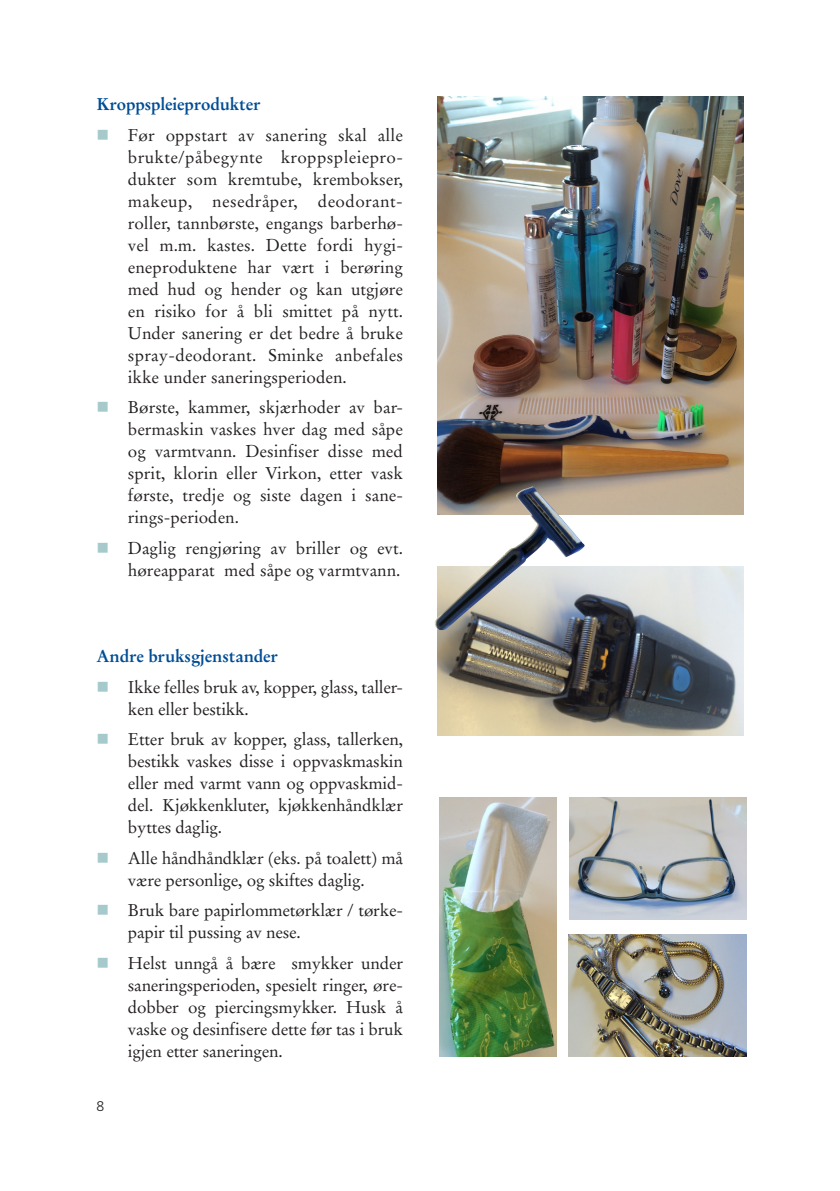
<style>
.page{position:relative;width:840px;height:1191px;background:#fff}
.page>*{position:absolute;margin:0;border:0;box-sizing:border-box;transform-origin:0 0}
.Brødtekst{font:17px/22px "Stempel Garamond LT Std";letter-spacing:-.01em;color:#231f20;text-align:justify}
.Brødtekst-2{font:700 17px "Stempel Garamond LT Std";letter-spacing:-.01em;color:#014d95}
.t1{font:300 14px "Frutiger LT Std";color:#231f20}
.s1{color:#a6cacc}
</style>
<div class="page">
<img style="left:437px;top:97px;width:306px;height:417px">
<img style="left:437px;top:566px;width:306px;height:169px">
<img style="left:569px;top:797px;width:177px;height:123px">
<img style="left:439px;top:797px;width:117px;height:259px">
<img style="left:568px;top:934px;width:178px;height:122px">
<img style="left:434px;top:486px;width:150px;height:144px">
<p class="Brødtekst-2" style="left:96px;top:94px;width:165px">Kroppspleieprodukter</p>
<p class="Brødtekst" style="left:128px;top:124px;width:276px;text-indent:-31px"><span class="s1">■</span> Før oppstart av sanering skal alle brukte/påbegynte kroppspleiepro&shy;dukter som kremtube, krembokser, makeup, nesedråper, deodorant&shy;roller, tannbørste, engangs barberhø&shy;vel m.m. kastes. Dette fordi hygi&shy;eneproduktene har vært i berøring med hud og hender og kan utgjøre en risiko for å bli smittet på nytt.<br>Under sanering er det bedre å bruke spray-deodorant. Sminke anbefales ikke under saneringsperioden.</p>
<p class="Brødtekst" style="left:128px;top:396px;width:276px;text-indent:-31px"><span class="s1">■</span> Børste, kammer, skjærhoder av bar&shy;bermaskin vaskes hver dag med såpe og varmtvann. Desinfiser disse med sprit, klorin eller Virkon, etter vask første, tredje og siste dagen i sane&shy;rings-perioden.</p>
<p class="Brødtekst" style="left:96px;top:537px;width:308px;text-align:right"><span class="s1">■</span> Daglig rengjøring av briller og evt. høreapparat med såpe og varmtvann.</p>
<p class="Brødtekst-2" style="left:96px;top:645px;width:183px">Andre bruksgjenstander</p>
<p class="Brødtekst" style="left:128px;top:676px;width:276px;text-indent:-31px"><span class="s1">■</span> Ikke felles bruk av, kopper, glass, taller&shy;ken eller bestikk.</p>
<p class="Brødtekst" style="left:128px;top:728px;width:276px;text-indent:-31px"><span class="s1">■</span> Etter bruk av kopper, glass, tallerken, bestikk vaskes disse i oppvaskmaskin eller med varmt vann og oppvaskmid&shy;del. Kjøkkenkluter, kjøkkenhåndklær byttes daglig.</p>
<p class="Brødtekst" style="left:96px;top:847px;width:308px;text-align:center"><span class="s1">■</span> Alle håndhåndklær (eks. på toalett) må være personlige, og skiftes daglig.</p>
<p class="Brødtekst" style="left:128px;top:899px;width:276px;text-indent:-31px"><span class="s1">■</span> Bruk bare papirlommetørklær / tørke&shy;papir til pussing av nese.</p>
<p class="Brødtekst" style="left:128px;top:952px;width:276px;text-indent:-31px"><span class="s1">■</span> Helst unngå å bære smykker under saneringsperioden, spesielt ringer, øre&shy;dobber og piercingsmykker. Husk å vaske og desinfisere dette før tas i bruk igjen etter saneringen.</p>
<p class="t1" style="left:96px;top:1098px;width:9px">8</p>
</div>
